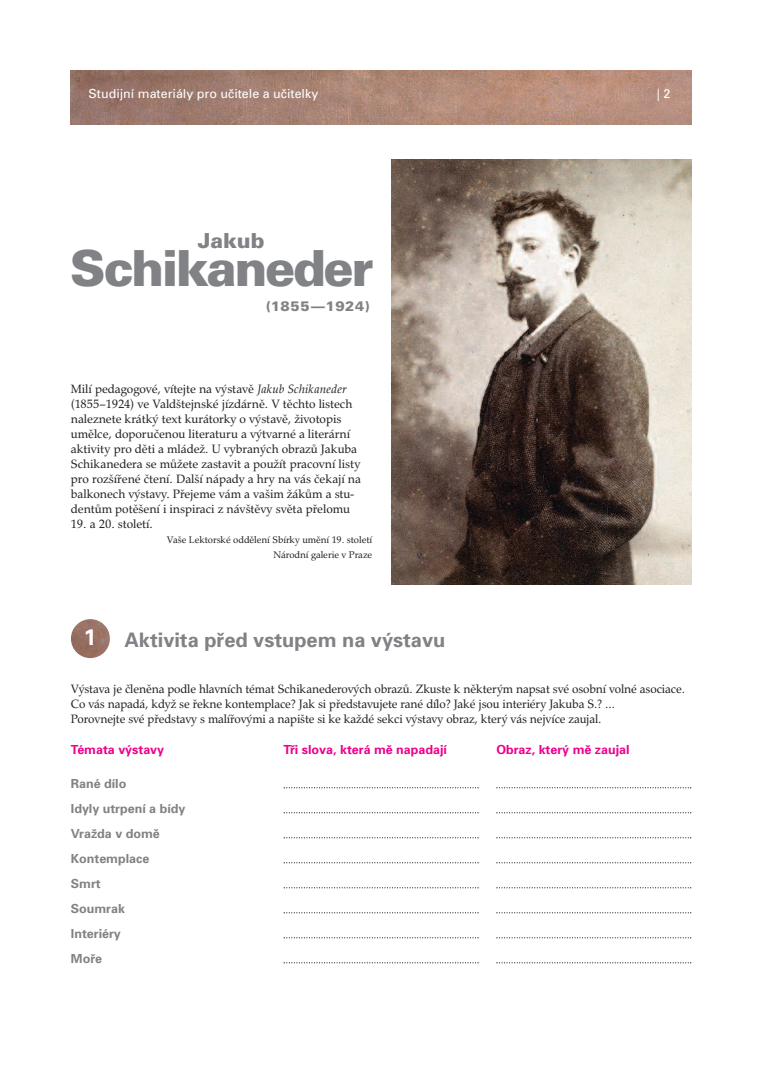
<style>
.page{position:relative;width:780px;height:1088px;background:#fff}
.page>*{position:absolute;margin:0;border:0;box-sizing:border-box;transform-origin:0 0}
.t1{font:900 49.75px "Univers CE";letter-spacing:-.05em;color:#808285}
.t2{font:700 22.5px "Univers CE";color:#fff}
.t3{font:900 20.75px "Univers CE";color:#808285}
.t4{font:700 20px "Univers CE";color:#808285}
.t5{font:900 13.88px "Univers CE";letter-spacing:.05em;color:#808285}
.t6{font:12.5px/15px "URW Palladio TCE";letter-spacing:-.005em;color:#231f20}
.t7{font:700 12.5px/25px "Univers CE";color:#808285}
.t8{font:700 12.5px "Univers CE";color:#ed028c}
.t9{font:12.5px "Univers CE";color:#fff}
.t10{font:10px/15px "URW Palladio TCE";color:#231f20;text-align:right}
.s1{font-style:italic}
</style>
<div class="page">
<svg style="left:283px;top:787px;width:195px;height:1px"></svg>
<svg style="left:283px;top:812px;width:195px;height:1px"></svg>
<svg style="left:283px;top:837px;width:195px;height:1px"></svg>
<svg style="left:283px;top:862px;width:195px;height:1px"></svg>
<svg style="left:283px;top:887px;width:195px;height:1px"></svg>
<svg style="left:283px;top:912px;width:195px;height:1px"></svg>
<svg style="left:283px;top:937px;width:195px;height:1px"></svg>
<svg style="left:283px;top:962px;width:195px;height:1px"></svg>
<svg style="left:496px;top:787px;width:195px;height:1px"></svg>
<svg style="left:496px;top:812px;width:195px;height:1px"></svg>
<svg style="left:496px;top:837px;width:195px;height:1px"></svg>
<svg style="left:496px;top:862px;width:195px;height:1px"></svg>
<svg style="left:496px;top:887px;width:195px;height:1px"></svg>
<svg style="left:496px;top:912px;width:195px;height:1px"></svg>
<svg style="left:496px;top:937px;width:195px;height:1px"></svg>
<svg style="left:496px;top:962px;width:195px;height:1px"></svg>
<img style="left:71px;top:71px;width:620px;height:53px">
<img style="left:391px;top:159px;width:300px;height:426px">
<img style="left:71px;top:619px;width:39px;height:39px;border-radius:50%">
<p class="t9" style="left:89px;top:89px;width:231px">Studijní materiály pro učitele a učitelky</p>
<p class="t9" style="left:656px;top:89px;width:15px">| 2</p>
<h3 class="t3" style="left:198px;top:233px;width:68px">Jakub</h3>
<h1 class="t1" style="left:70px;top:250px;width:305px">Schikaneder</h1>
<p class="t5" style="left:266px;top:301px;width:105px">(1855—1924)</p>
<p class="t6" style="left:71px;top:381px;width:291px">Milí pedagogové, vítejte na výstavě <span class="s1">Jakub Schikaneder </span>(1855–1924) ve Valdštejnské jízdárně. V těchto listech naleznete krátký text kurátorky o výstavě, životopis umělce, doporučenou literaturu a výtvarné a literární aktivity pro děti a mládež. U vybraných obrazů Jakuba Schikanedera se můžete zastavit a použít pracovní listy pro rozšířené čtení. Další nápady a hry na vás čekají na balkonech výstavy. Přejeme vám a vašim žákům a stu&shy;dentům potěšení i inspiraci z návštěvy světa přelomu</p>
<p class="t6" style="left:71px;top:516px;width:84px">19. a 20. století.</p>
<p class="t10" style="left:167px;top:532px;width:207px">Vaše Lektorské oddělení Sbírky umění 19. století<br>Národní galerie v Praze</p>
<h2 class="t2" style="left:84px;top:629px;width:14px">1</h2>
<h3 class="t4" style="left:124px;top:632px;width:322px">Aktivita před vstupem na výstavu</h3>
<p class="t6" style="left:71px;top:681px;width:615px">Výstava je členěna podle hlavních témat Schikanederových obrazů. Zkuste k některým napsat své osobní volné asociace.<br>Co vás napadá, když se řekne kontemplace? Jak si představujete rané dílo? Jaké jsou interiéry Jakuba S.? ...<br>Porovnejte své představy s malířovými a napište si ke každé sekci výstavy obraz, který vás nejvíce zaujal.</p>
<p class="t8" style="left:71px;top:745px;width:95px">Témata výstavy</p>
<p class="t8" style="left:283px;top:745px;width:165px">Tři slova, která mě napadají</p>
<p class="t8" style="left:496px;top:745px;width:135px">Obraz, který mě zaujal</p>
<p class="t7" style="left:71px;top:772px;width:116px">Rané dílo<br>Idyly utrpení a bídy<br>Vražda v domě<br>Kontemplace<br>Smrt<br>Soumrak<br>Interiéry<br>Moře</p>
</div>
